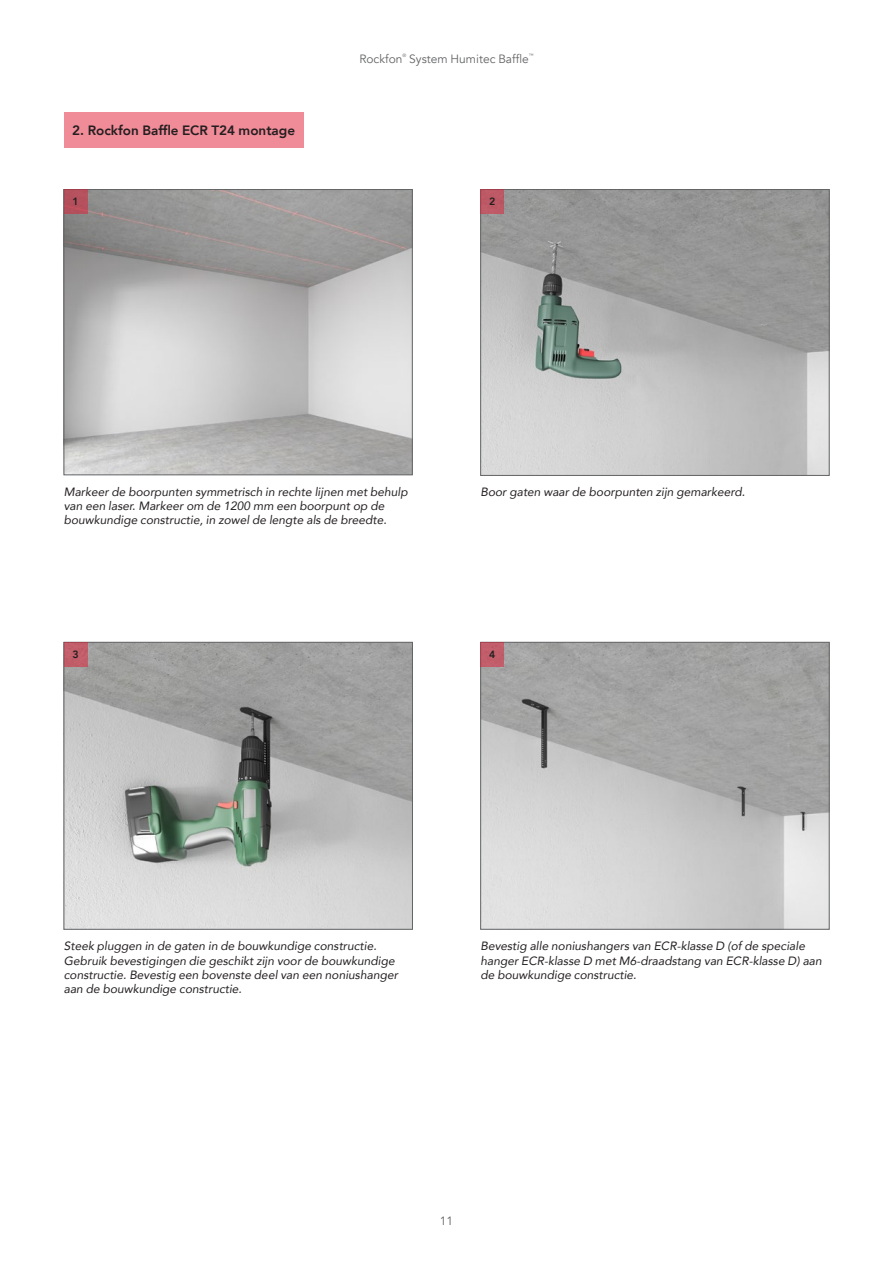
<style>
.page{position:relative;width:893px;height:1263px;background:#fff}
.page>*{position:absolute;margin:0;border:0;box-sizing:border-box;transform-origin:0 0}
.t1{font:800 13.5px "Avenir";color:#231f20}
.t2{font:italic 12px/14.2px "Avenir";color:#231f20}
.t3{font:12px "Avenir";color:#636466}
.t4{font:800 10.5px "Avenir";color:#231f20}
.t5{font:4.8px "Avenir";color:#636466}
</style>
<div class="page">
<img style="left:66px;top:191px;width:344px;height:282px">
<div style="left:64px;top:189px;width:348px;height:286px;border:1px solid #636466"></div>
<img style="left:482px;top:191px;width:345px;height:283px">
<div style="left:480px;top:189px;width:349px;height:287px;border:1px solid #636466"></div>
<div style="left:480px;top:189px;width:24px;height:25px;background:#bd5965"></div>
<div style="left:64px;top:189px;width:23px;height:25px;background:#b4505d"></div>
<img style="left:66px;top:644px;width:345px;height:283px">
<div style="left:64px;top:642px;width:349px;height:287px;border:1px solid #636466"></div>
<img style="left:482px;top:644px;width:345px;height:283px">
<div style="left:480px;top:642px;width:349px;height:287px;border:1px solid #636466"></div>
<div style="left:480px;top:642px;width:24px;height:24px;background:#c25f6b"></div>
<div style="left:64px;top:642px;width:23px;height:24px;background:#c25f6a"></div>
<div style="left:64px;top:113px;width:240px;height:35px;background:#f08c98"></div>
<p class="t1" style="left:72px;top:120px;width:224px">2. Rockfon Baffle ECR T24 montage</p>
<p class="t3" style="left:359px;top:52px;width:45px">Rockfon</p>
<p class="t5" style="left:402px;top:53px;width:5px">®</p>
<p class="t3" style="left:409px;top:52px;width:121px">System Humitec Baffle</p>
<p class="t5" style="left:529px;top:53px;width:6px">™</p>
<p class="t4" style="left:73px;top:193px;width:8px">1</p>
<p class="t4" style="left:489px;top:193px;width:8px">2</p>
<p class="t2" style="left:64px;top:484px;width:346px">Markeer de boorpunten symmetrisch in rechte lijnen met behulp van een laser. Markeer om de 1200 mm een boorpunt op de bouwkundige constructie, in zowel de lengte als de breedte.</p>
<p class="t2" style="left:480px;top:485px;width:266px">Boor gaten waar de boorpunten zijn gemarkeerd.</p>
<p class="t4" style="left:72px;top:646px;width:8px">3</p>
<p class="t4" style="left:489px;top:646px;width:8px">4</p>
<p class="t2" style="left:64px;top:939px;width:336px">Steek pluggen in de gaten in de bouwkundige constructie.<br>Gebruik bevestigingen die geschikt zijn voor de bouwkundige constructie. Bevestig een bovenste deel van een noniushanger aan de bouwkundige constructie.</p>
<p class="t2" style="left:480px;top:939px;width:343px">Bevestig alle noniushangers van ECR-klasse D (of de speciale hanger ECR-klasse D met M6-draadstang van ECR-klasse D) aan de bouwkundige constructie.</p>
<p class="t3" style="left:440px;top:1213px;width:15px">11</p>
</div>
